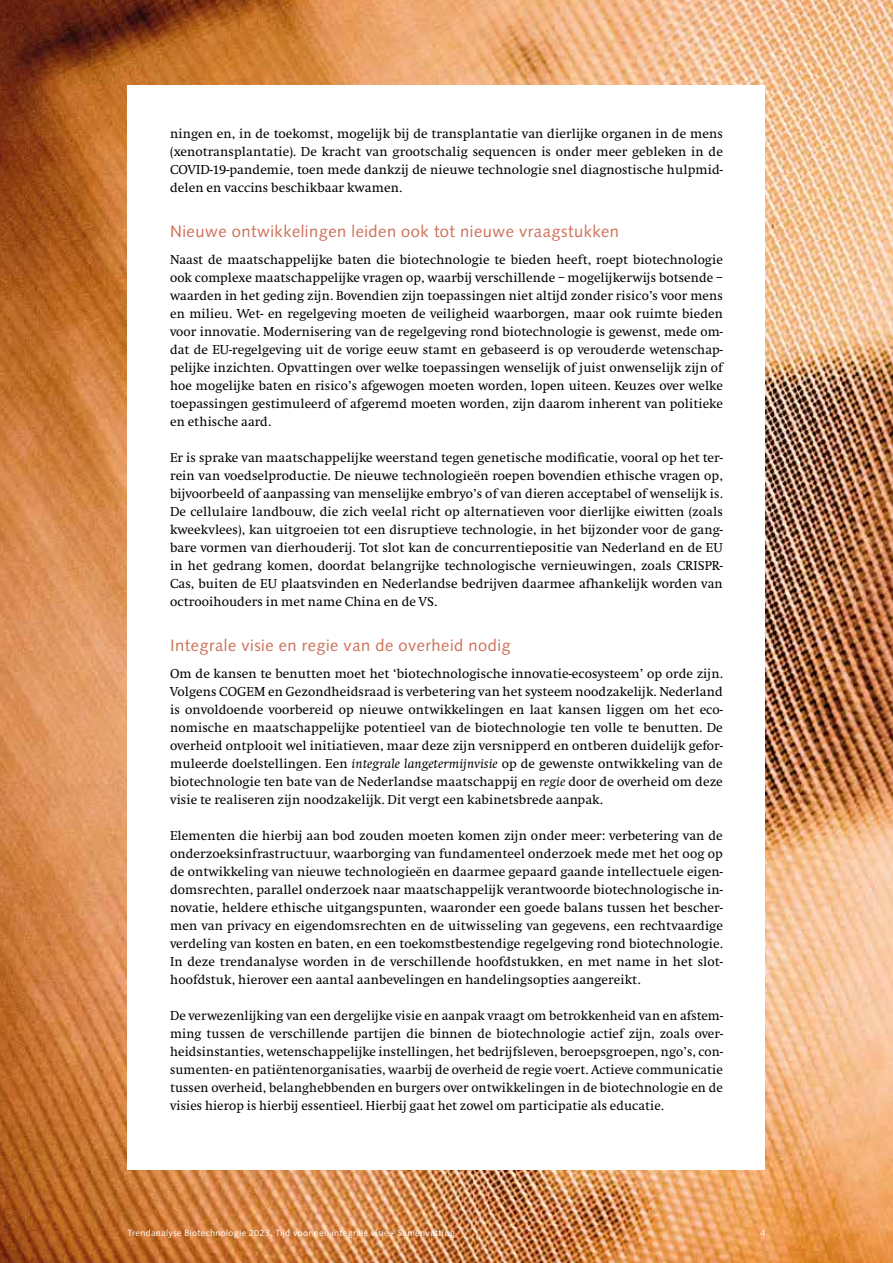
<style>
.page{position:relative;width:893px;height:1263px;background:#fff}
.page>*{position:absolute;margin:0;border:0;box-sizing:border-box;transform-origin:0 0}
.t1{font:16.5px "Syntax LT Std";letter-spacing:.03em;color:#ce7058}
.t2{font:13.5px/18px "Swift";letter-spacing:.005em;color:#000;text-align:justify}
.t3{font:9px "Syntax LT Std";letter-spacing:.04em;color:#fff}
.s1{font-style:italic}
</style>
<div class="page">
<img style="left:0;top:0;width:893px;height:1263px">
<div style="left:128px;top:85px;width:637px;height:1084px;background:#fff"></div>
<p class="t2" style="left:170px;top:125px;width:554px">ningen en, in de toekomst, mogelijk bij de transplantatie van dierlijke organen in de mens (xenotransplantatie). De kracht van grootschalig sequencen is onder meer gebleken in de COVID-19-pandemie, toen mede dankzij de nieuwe technologie snel diagnostische hulpmid&shy;delen en vaccins beschikbaar kwamen.</p>
<p class="t1" style="left:170px;top:222px;width:450px">Nieuwe ontwikkelingen leiden ook tot nieuwe vraagstukken</p>
<p class="t2" style="left:170px;top:251px;width:554px">Naast de maatschappelijke baten die biotechnologie te bieden heeft, roept biotechnologie ook complexe maatschappelijke vragen op, waarbij verschillende – mogelijkerwijs botsende – waarden in het geding zijn. Bovendien zijn toepassingen niet altijd zonder risico’s voor mens en milieu. Wet- en regelgeving moeten de veiligheid waarborgen, maar ook ruimte bieden voor innovatie. Modernisering van de regelgeving rond biotechnologie is gewenst, mede om&shy;dat de EU-regelgeving uit de vorige eeuw stamt en gebaseerd is op verouderde wetenschap&shy;pelijke inzichten. Opvattingen over welke toepassingen wenselijk of juist onwenselijk zijn of hoe mogelijke baten en risico’s afgewogen moeten worden, lopen uiteen. Keuzes over welke toepassingen gestimuleerd of afgeremd moeten worden, zijn daarom inherent van politieke en ethische aard.</p>
<p class="t2" style="left:170px;top:449px;width:554px">Er is sprake van maatschappelijke weerstand tegen genetische modificatie, vooral op het ter&shy;rein van voedselproductie. De nieuwe technologieën roepen bovendien ethische vragen op, bijvoorbeeld of aanpassing van menselijke embryo’s of van dieren acceptabel of wenselijk is.<br>De cellulaire landbouw, die zich veelal richt op alternatieven voor dierlijke eiwitten (zoals kweekvlees), kan uitgroeien tot een disruptieve technologie, in het bijzonder voor de gang&shy;bare vormen van dierhouderij. Tot slot kan de concurrentiepositie van Nederland en de EU in het gedrang komen, doordat belangrijke technologische vernieuwingen, zoals CRISPR-Cas, buiten de EU plaatsvinden en Nederlandse bedrijven daarmee afhankelijk worden van octrooihouders in met name China en de VS.</p>
<p class="t1" style="left:170px;top:636px;width:342px">Integrale visie en regie van de overheid nodig</p>
<p class="t2" style="left:170px;top:665px;width:554px">Om de kansen te benutten moet het ‘biotechnologische innovatie-ecosysteem’ op orde zijn.<br>Volgens COGEM en Gezondheidsraad is verbetering van het systeem noodzakelijk. Nederland is onvoldoende voorbereid op nieuwe ontwikkelingen en laat kansen liggen om het eco&shy;nomische en maatschappelijke potentieel van de biotechnologie ten volle te benutten. De overheid ontplooit wel initiatieven, maar deze zijn versnipperd en ontberen duidelijk gefor&shy;muleerde doelstellingen. Een <span class="s1">integrale langetermijnvisie</span> op de gewenste ontwikkeling van de biotechnologie ten bate van de Nederlandse maatschappij en <span class="s1">regie</span> door de overheid om deze visie te realiseren zijn noodzakelijk. Dit vergt een kabinetsbrede aanpak.</p>
<p class="t2" style="left:170px;top:827px;width:554px">Elementen die hierbij aan bod zouden moeten komen zijn onder meer: verbetering van de onderzoeksinfrastructuur, waarborging van fundamenteel onderzoek mede met het oog op de ontwikkeling van nieuwe technologieën en daarmee gepaard gaande intellectuele eigen&shy;domsrechten, parallel onderzoek naar maatschappelijk verantwoorde biotechnologische in&shy;novatie, heldere ethische uitgangspunten, waaronder een goede balans tussen het bescher&shy;men van privacy en eigendomsrechten en de uitwisseling van gegevens, een rechtvaardige verdeling van kosten en baten, en een toekomstbestendige regelgeving rond biotechnologie.<br>In deze trendanalyse worden in de verschillende hoofdstukken, en met name in het slot&shy;hoofdstuk, hierover een aantal aanbevelingen en handelingsopties aangereikt.</p>
<p class="t2" style="left:170px;top:1007px;width:554px">De verwezenlijking van een dergelijke visie en aanpak vraagt om betrokkenheid van en afstem&shy;ming tussen de verschillende partijen die binnen de biotechnologie actief zijn, zoals over&shy;heidsinstanties, wetenschappelijke instellingen, het bedrijfsleven, beroepsgroepen, ngo’s, con&shy;sumenten- en patiëntenorganisaties, waarbij de overheid de regie voert. Actieve communicatie tussen overheid, belanghebbenden en burgers over ontwikkelingen in de biotechnologie en de visies hierop is hierbij essentieel. Hierbij gaat het zowel om participatie als educatie.</p>
<p class="t3" style="left:128px;top:1228px;width:329px">Trendanalyse Biotechnologie 2023, Tijd voor een integrale visie - Samenvatting</p>
<p class="t3" style="left:760px;top:1228px;width:7px">4</p>
</div>
